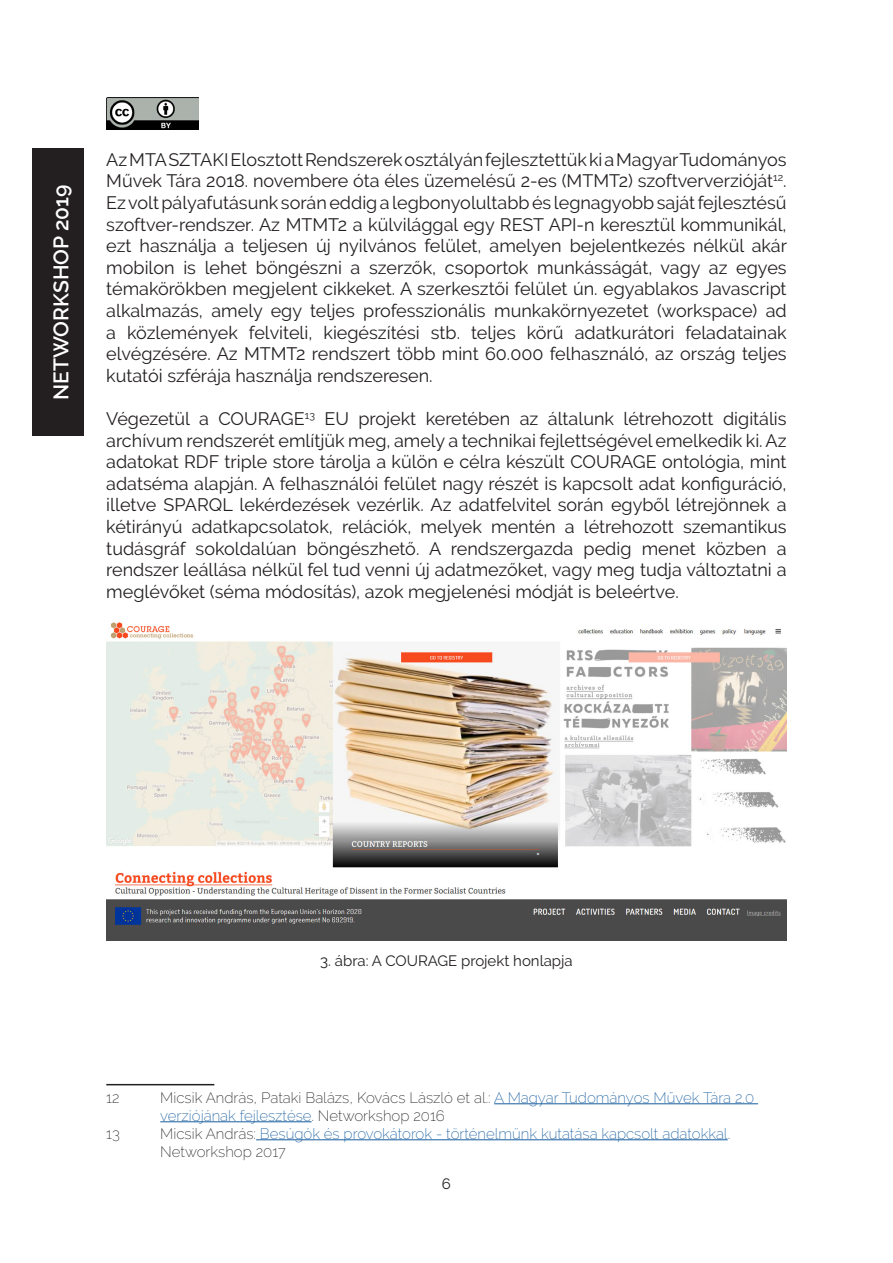
<style>
.page{position:relative;width:893px;height:1263px;background:#fff}
.page>*{position:absolute;margin:0;border:0;box-sizing:border-box;transform-origin:0 0}
.t1{font:600 21px "Raleway";color:#fff}
.t2{font:18px/21.6px "Raleway";color:#231f20;text-align:justify}
.Lábjegyzet{font:200 15px "Raleway";color:#175d9e}
.Lábjegyzet-2{font:200 15px "Raleway";color:#231f20}
.t3{font:15px "Raleway";color:#231f20}
.s1{color:#175d9e}
.s2{color:#231f20}
</style>
<div class="page">
<img style="left:106px;top:98px;width:92px;height:32px">
<div style="left:33px;top:149px;width:51px;height:287px;background:#231f20"></div>
<hr style="left:106px;top:1084px;width:108px;height:1px;background:#231f20">
<hr style="left:494px;top:1103px;width:264px;height:1px;background:#175d9e">
<hr style="left:160px;top:1121px;width:152px;height:1px;background:#175d9e">
<hr style="left:256px;top:1139px;width:472px;height:1px;background:#175d9e">
<img style="left:106px;top:622px;width:681px;height:319px">
<p class="t1" style="left:49px;top:400px;width:217px;rotate:-90deg">NETWORKSHOP 2019</p>
<p class="t2" style="left:106px;top:149px;width:682px">Az MTA SZTAKI Elosztott Rendszerek osztályán fejlesztettük ki a Magyar Tudományos Művek Tára 2018. novembere óta éles üzemelésű 2-es (MTMT2) szoftververzióját<sup>12</sup>.<br>Ez volt pályafutásunk során eddig a legbonyolultabb és legnagyobb saját fejlesztésű szoftver-rendszer. Az MTMT2 a külvilággal egy REST API-n keresztül kommunikál, ezt használja a teljesen új nyilvános felület, amelyen bejelentkezés nélkül akár mobilon is lehet böngészni a szerzők, csoportok munkásságát, vagy az egyes témakörökben megjelent cikkeket. A szerkesztői felület ún. egyablakos Javascript alkalmazás, amely egy teljes professzionális munkakörnyezetet (workspace) ad a közlemények felviteli, kiegészítési stb. teljes körű adatkurátori feladatainak elvégzésére. Az MTMT2 rendszert több mint 60.000 felhasználó, az ország teljes kutatói szférája használja rendszeresen.</p>
<p class="t2" style="left:106px;top:408px;width:682px">Végezetül a COURAGE<sup>13</sup> EU projekt keretében az általunk létrehozott digitális archívum rendszerét említjük meg, amely a technikai fejlettségével emelkedik ki. Az adatokat RDF triple store tárolja a külön e célra készült COURAGE ontológia, mint adatséma alapján. A felhasználói felület nagy részét is kapcsolt adat konfiguráció, illetve SPARQL lekérdezések vezérlik. Az adatfelvitel során egyből létrejönnek a kétirányú adatkapcsolatok, relációk, melyek mentén a létrehozott szemantikus tudásgráf sokoldalúan böngészhető. A rendszergazda pedig menet közben a rendszer leállása nélkül fel tud venni új adatmezőket, vagy meg tudja változtatni a meglévőket (séma módosítás), azok megjelenési módját is beleértve.</p>
<p class="t3" style="left:320px;top:952px;width:254px">3. ábra: A COURAGE projekt honlapja</p>
<p class="Lábjegyzet-2" style="left:106px;top:1088px;width:15px">12</p>
<p class="Lábjegyzet-2" style="left:160px;top:1088px;width:595px">Micsik András, Pataki Balázs, Kovács László et al.: <span class="s1">A Magyar Tudományos Művek Tára 2.0</span></p>
<p class="Lábjegyzet" style="left:160px;top:1106px;width:286px">verziójának fejlesztése<span class="s2">. Networkshop 2016</span></p>
<p class="Lábjegyzet-2" style="left:106px;top:1124px;width:15px">13</p>
<p class="Lábjegyzet" style="left:160px;top:1124px;width:571px"><span class="s2">Micsik András:</span> Besúgók és provokátorok - történelmünk kutatása kapcsolt adatokkal<span class="s2">.</span></p>
<p class="Lábjegyzet-2" style="left:160px;top:1142px;width:127px">Networkshop 2017</p>
<p class="t3" style="left:442px;top:1175px;width:11px">6</p>
</div>
